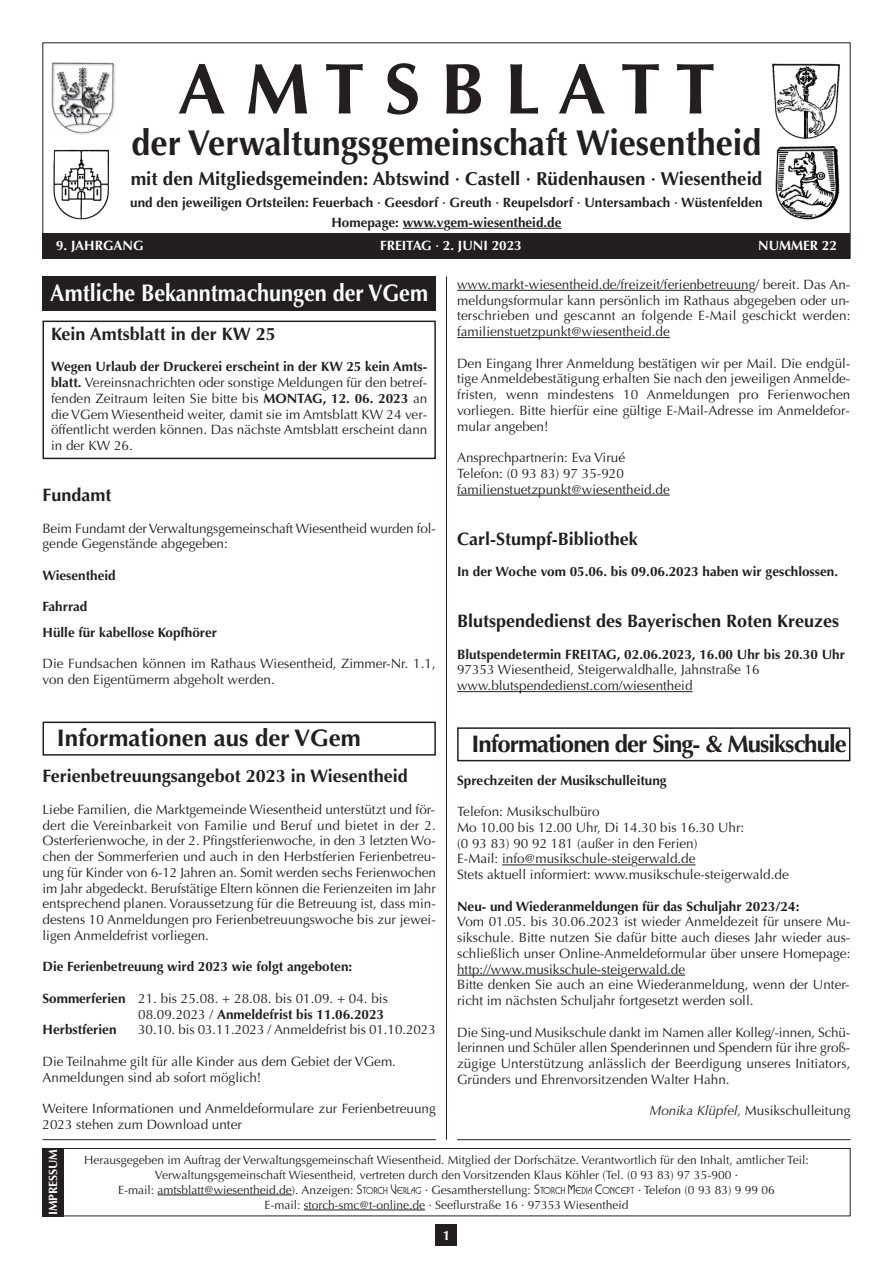
<style>
.page{position:relative;width:893px;height:1263px;background:#fff}
.page>*{position:absolute;margin:0;border:0;box-sizing:border-box;transform-origin:0 0}
.t1{font:700 72px "Optima";color:#231f20}
.t2{font:700 36px "Optima";color:#231f20;scale:.95 1}
.t3{font:700 24px "Optima";letter-spacing:-.04em;color:#231f20}
.t4{font:700 24px "Optima";color:#fff;scale:.9 1}
.t5{font:700 24px "Optima";color:#231f20}
.t6{font:700 18.75px "Optima";color:#231f20}
.t7{font:700 18px "Optima";color:#231f20}
.t8{font:13.5px/15.8px "Optima";color:#231f20}
.t9{font:700 13.5px/19.4px "Optima";color:#231f20;text-align:center}
.t10{font:700 13.5px "Optima";color:#fff}
.t11{font:12px/15px "Optima";color:#231f20;text-align:center}
.t12{font:700 12px "Optima";letter-spacing:-.005em;color:#fff}
.s1{font-weight:700}
.s2{font-weight:400}
.s3{font-family:"Busorama";font-weight:500}
.s4{font-family:"Busorama";font-weight:500;font-size:9px}
.s5{font-style:italic}
</style>
<div class="page">
<div style="left:436px;top:1225px;width:21px;height:21px;background:#231f20"></div>
<hr style="left:403px;top:228px;width:41px;height:1px;background:#231f20">
<hr style="left:450px;top:228px;width:111px;height:1px;background:#231f20">
<div style="left:43px;top:233px;width:807px;height:26px;background:#231f20"></div>
<hr style="left:446px;top:276px;width:1px;height:864px;background:#231f20">
<div style="left:43px;top:1148px;width:807px;height:68px;border:1px solid #231f20"></div>
<hr style="left:158px;top:1194px;width:134px;height:1px;background:#231f20">
<hr style="left:304px;top:1209px;width:121px;height:1px;background:#231f20">
<div style="left:43px;top:1148px;width:21px;height:68px;background:#231f20"></div>
<div style="left:43px;top:276px;width:393px;height:34px;background:#231f20"></div>
<img style="left:51px;top:62px;width:65px;height:73px">
<img style="left:53px;top:149px;width:56px;height:70px">
<img style="left:775px;top:146px;width:64px;height:74px">
<img style="left:772px;top:64px;width:68px;height:75px">
<hr style="left:457px;top:290px;width:292px;height:1px;background:#231f20">
<hr style="left:457px;top:337px;width:213px;height:1px;background:#231f20">
<hr style="left:457px;top:495px;width:213px;height:1px;background:#231f20">
<hr style="left:457px;top:691px;width:235px;height:1px;background:#231f20">
<hr style="left:502px;top:864px;width:129px;height:1px;background:#231f20">
<hr style="left:638px;top:864px;width:57px;height:1px;background:#231f20">
<hr style="left:457px;top:975px;width:164px;height:1px;background:#231f20">
<hr style="left:628px;top:975px;width:57px;height:1px;background:#231f20">
<hr style="left:43px;top:1139px;width:393px;height:1px;background:#231f20">
<hr style="left:457px;top:1139px;width:393px;height:1px;background:#231f20">
<div style="left:43px;top:721px;width:393px;height:35px;border:2px solid #231f20"></div>
<div style="left:43px;top:321px;width:393px;height:138px;border:2px solid #231f20"></div>
<div style="left:457px;top:727px;width:393px;height:34px;border:2px solid #231f20"></div>
<h1 class="t1" style="left:178px;top:47px;width:539px">A M T S B L A T T</h1>
<h2 class="t2" style="left:132px;top:122px;width:664px">der Verwaltungsgemeinschaft Wiesentheid</h2>
<h3 class="t6" style="left:131px;top:168px;width:633px">mit den Mitgliedsgemeinden: Abtswind · Castell · Rüdenhausen · Wiesentheid</h3>
<p class="t9" style="left:130px;top:193px;width:634px">und den jeweiligen Ortsteilen: Feuerbach · Geesdorf · Greuth · Reupelsdorf · Untersambach · Wüstenfelden<br>Homepage: www.vgem-wiesentheid.de</p>
<p class="t10" style="left:56px;top:238px;width:89px">9. JAHRGANG</p>
<p class="t10" style="left:380px;top:238px;width:143px">FREITAG · 2. JUNI 2023</p>
<p class="t10" style="left:758px;top:238px;width:80px">NUMMER 22</p>
<h3 class="t4" style="left:50px;top:279px;width:421px">Amtliche Bekanntmachungen der VGem</h3>
<p class="t8" style="left:457px;top:277px;width:395px;text-align:justify">www.markt-wiesentheid.de/freizeit/ferienbetreuung/ bereit. Das An&shy;meldungsformular kann persönlich im Rathaus abgegeben oder un&shy;terschrieben und gescannt an folgende E-Mail geschickt werden: familienstuetzpunkt@wiesentheid.de</p>
<p class="t8" style="left:457px;top:355px;width:395px;text-align:justify">Den Eingang Ihrer Anmeldung bestätigen wir per Mail. Die endgül&shy;tige Anmeldebestätigung erhalten Sie nach den jeweiligen Anmelde&shy;fristen, wenn mindestens 10 Anmeldungen pro Ferienwochen vorliegen. Bitte hierfür eine gültige E-Mail-Adresse im Anmeldefor&shy;mular angeben!</p>
<p class="t8" style="left:457px;top:450px;width:214px">Ansprechpartnerin: Eva Virué<br>Telefon: (0 93 83) 97 35-920 familienstuetzpunkt@wiesentheid.de</p>
<h3 class="t7" style="left:457px;top:528px;width:182px">Carl-Stumpf-Bibliothek</h3>
<p class="t9" style="left:457px;top:562px;width:382px">In der Woche vom 05.06. bis 09.06.2023 haben wir geschlossen.</p>
<h3 class="t7" style="left:457px;top:610px;width:383px">Blutspendedienst des Bayerischen Roten Kreuzes</h3>
<p class="t9" style="left:457px;top:644px;width:389px">Blutspendetermin FREITAG, 02.06.2023, 16.00 Uhr bis 20.30 Uhr</p>
<p class="t8" style="left:457px;top:662px;width:304px">97353 Wiesentheid, Steigerwaldhalle, Jahnstraße 16 www.blutspendedienst.com/wiesentheid</p>
<h3 class="t7" style="left:51px;top:323px;width:226px">Kein Amtsblatt in der KW 25</h3>
<p class="t8" style="left:51px;top:359px;width:378px;text-align:justify"><span class="s1">Wegen Urlaub der Druckerei erscheint in der KW 25 kein Amts&shy;blatt.</span> Vereinsnachrichten oder sonstige Meldungen für den betref&shy;fenden Zeitraum leiten Sie bitte bis <span class="s1">MONTAG, 12. 06. 2023</span> an die VGem Wiesentheid weiter, damit sie im Amtsblatt KW 24 ver&shy;öffentlicht werden können. Das nächste Amtsblatt erscheint dann in der KW 26.</p>
<h3 class="t7" style="left:43px;top:484px;width:71px">Fundamt</h3>
<p class="t8" style="left:43px;top:520px;width:395px">Beim Fundamt der Verwaltungsgemeinschaft Wiesentheid wurden fol&shy;gende Gegenstände abgegeben:</p>
<p class="t9" style="left:43px;top:566px;width:75px">Wiesentheid</p>
<p class="t9" style="left:43px;top:594px;width:176px;line-height:25.5px;text-align:left">Fahrrad<br>Hülle für kabellose Kopfhörer</p>
<p class="t8" style="left:43px;top:656px;width:395px">Die Fundsachen können im Rathaus Wiesentheid, Zimmer-Nr. 1.1, von den Eigentümerm abgeholt werden.</p>
<h3 class="t5" style="left:57px;top:724px;width:306px">Informationen aus der VGem</h3>
<h3 class="t3" style="left:471px;top:730px;width:377px">Informationen der Sing- &amp; Musikschule</h3>
<h3 class="t7" style="left:43px;top:766px;width:367px">Ferienbetreuungsangebot 2023 in Wiesentheid</h3>
<p class="t8" style="left:42px;top:802px;width:395px;text-align:justify">Liebe Familien, die Marktgemeinde Wiesentheid unterstützt und för&shy;dert die Vereinbarkeit von Familie und Beruf und bietet in der 2.<br>Osterferienwoche, in der 2. Pfingstferienwoche, in den 3 letzten Wo&shy;chen der Sommerferien und auch in den Herbstferien Ferienbetreu&shy;ung für Kinder von 6-12 Jahren an. Somit werden sechs Ferienwochen im Jahr abgedeckt. Berufstätige Eltern können die Ferienzeiten im Jahr entsprechend planen. Voraussetzung für die Betreuung ist, dass min&shy;destens 10 Anmeldungen pro Ferienbetreuungswoche bis zur jewei&shy;ligen Anmeldefrist vorliegen.</p>
<p class="t9" style="left:42px;top:957px;width:311px">Die Ferienbetreuung wird 2023 wie folgt angeboten:</p>
<p class="t8" style="left:42px;top:991px;width:347px"><span class="s1">Sommerferien</span> 21. bis 25.08. + 28.08. bis 01.09. + 04. bis</p>
<p class="t9" style="left:138px;top:1004px;width:247px"><span class="s2">08.09.2023 /</span> Anmeldefrist bis 11.06.2023</p>
<p class="t9" style="left:42px;top:1020px;width:76px">Herbstferien</p>
<p class="t8" style="left:138px;top:1022px;width:299px">30.10. bis 03.11.2023 / Anmeldefrist bis 01.10.2023</p>
<p class="t8" style="left:43px;top:1054px;width:355px">Die Teilnahme gilt für alle Kinder aus dem Gebiet der VGem.<br>Anmeldungen sind ab sofort möglich!</p>
<p class="t8" style="left:43px;top:1101px;width:395px">Weitere Informationen und Anmeldeformulare zur Ferienbetreuung<br>2023 stehen zum Download unter</p>
<p class="t11" style="left:84px;top:1152px;width:726px">Herausgegeben im Auftrag der Verwaltungsgemeinschaft Wiesentheid. Mitglied der Dorfschätze. Verantwortlich für den Inhalt, amtlicher Teil:<br>Verwaltungsgemeinschaft Wiesentheid, vertreten durch den Vorsitzenden Klaus Köhler (Tel. (0 93 83) 97 35-900 ·<br>E-mail: amtsblatt@wiesentheid.de). Anzeigen: <span class="s3">S</span><span class="s4">TORCH</span> <span class="s3">V</span><span class="s4">ERLAG</span> · Gesamtherstellung: <span class="s3">S</span><span class="s4">TORCH</span> <span class="s3">M</span><span class="s4">EDIA</span> <span class="s3">C</span><span class="s4">ONCEPT</span> · Telefon (0 93 83) 9 99 06<br>E-mail: storch-smc@t-online.de · Seeflurstraße 16 · 97353 Wiesentheid</p>
<p class="t9" style="left:457px;top:770px;width:211px">Sprechzeiten der Musikschulleitung</p>
<p class="t8" style="left:457px;top:804px;width:333px">Telefon: Musikschulbüro<br>Mo 10.00 bis 12.00 Uhr, Di 14.30 bis 16.30 Uhr:<br>(0 93 83) 90 92 181 (außer in den Ferien)<br>E-Mail: info@musikschule-steigerwald.de<br>Stets aktuell informiert: www.musikschule-steigerwald.de</p>
<p class="t9" style="left:457px;top:896px;width:344px">Neu- und Wiederanmeldungen für das Schuljahr 2023/24:</p>
<p class="t8" style="left:457px;top:914px;width:395px">Vom 01.05. bis 30.06.2023 ist wieder Anmeldezeit für unsere Mu&shy;sikschule. Bitte nutzen Sie dafür bitte auch dieses Jahr wieder aus&shy;schließlich unser Online-Anmeldeformular über unsere Homepage: http://www.musikschule-steigerwald.de<br>Bitte denken Sie auch an eine Wiederanmeldung, wenn der Unter&shy;richt im nächsten Schuljahr fortgesetzt werden soll.</p>
<p class="t8" style="left:457px;top:1024px;width:395px;text-align:justify">Die Sing-und Musikschule dankt im Namen aller Kolleg/-innen, Schü&shy;lerinnen und Schüler allen Spenderinnen und Spendern für ihre groß&shy;zügige Unterstützung anlässlich der Beerdigung unseres Initiators, Gründers und Ehrenvorsitzenden Walter Hahn.</p>
<p class="t8" style="left:649px;top:1103px;width:203px"><span class="s5">Monika Klüpfel,</span> Musikschulleitung</p>
<p class="t12" style="left:46px;top:1215px;width:68px;rotate:-90deg">IMPRESSUM</p>
<p class="t10" style="left:443px;top:1227px;width:9px">1</p>
</div>
